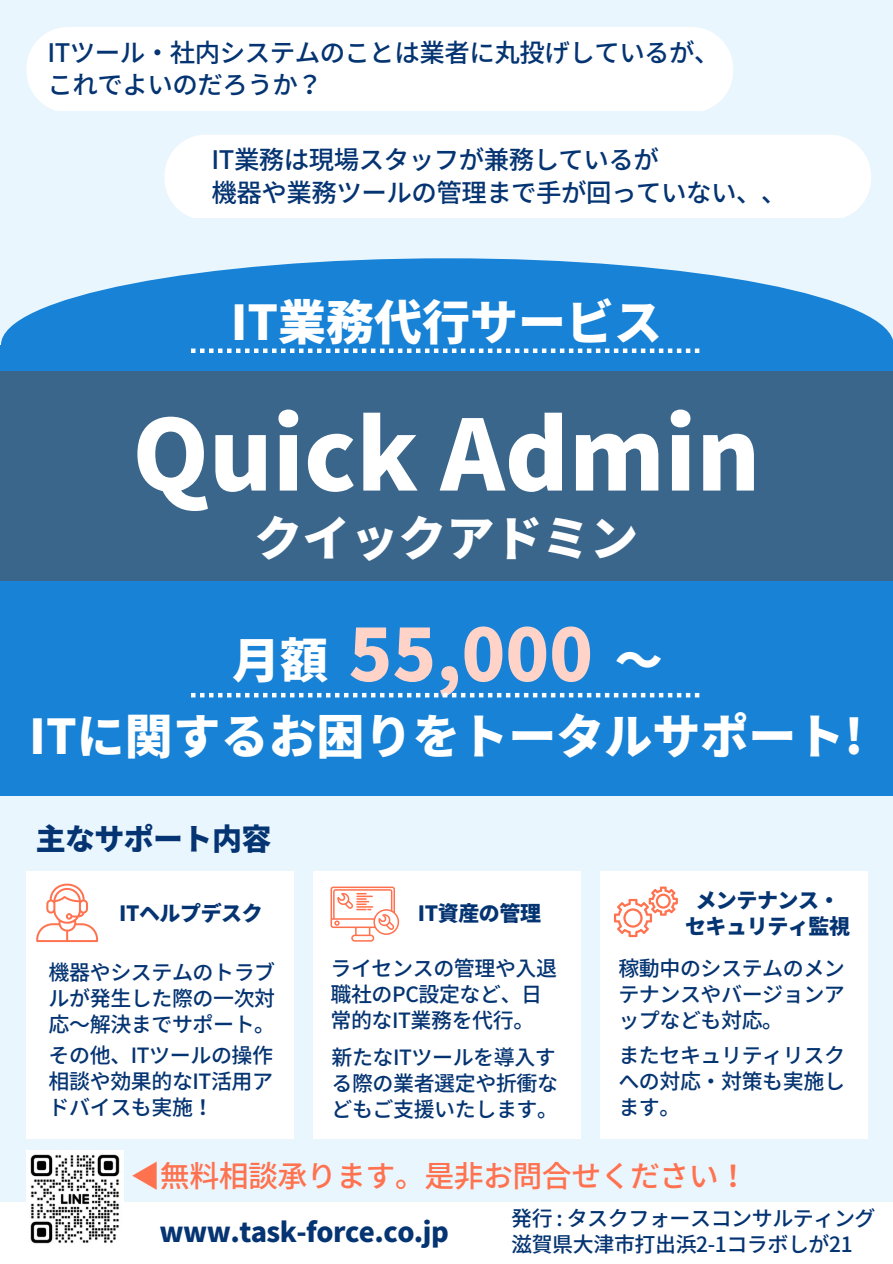
<style>
.page{position:relative;width:893px;height:1264px;background:#fff}
.page>*{position:absolute;margin:0;border:0;box-sizing:border-box;transform-origin:0 0}
.t1{font:900 97.35px "Noto Sans JP";color:#fff}
.t2{font:800 72px "Source Han Sans JP";color:#ffd3c8}
.t3{font:800 48px "Source Han Sans JP";color:#fff}
.t4{font:900 48px "Noto Sans JP";color:#fff}
.t5{font:500 30px "Gen Shin Gothic";letter-spacing:-.02em;color:#ff724f}
.t6{font:800 30px "Gen Shin Gothic";letter-spacing:-.02em;color:#053472}
.t7{font:800 27px "Gen Shin Gothic";letter-spacing:-.02em;color:#053472}
.t8{font:500 25.5px/32.5px "Gen Shin Gothic";letter-spacing:-.02em;color:#053472}
.t9{font:500 21px/25.8px "Gen Shin Gothic";letter-spacing:-.02em;color:#053472;text-align:justify}
.t10{font:800 21px/25.8px "Gen Shin Gothic";letter-spacing:-.02em;color:#053472;text-align:center}
.s1{font-size:48px;color:#fff}
</style>
<div class="page">
<div style="left:0;top:0;width:892px;height:413px;background:#eaf6fe"></div>
<svg style="left:1px;top:258px;width:891px;height:87px;fill:#1782d6"></svg>
<div style="left:0;top:345px;width:892px;height:451px;background:#1782d6"></div>
<svg style="left:191px;top:348px;width:508px;height:5px"></svg>
<svg style="left:191px;top:693px;width:508px;height:4px"></svg>
<div style="left:0;top:796px;width:892px;height:405px;background:#eaf6fe"></div>
<div style="left:27px;top:27px;width:706px;height:84px;background:#fff"></div>
<div style="left:0;top:371px;width:892px;height:209px;background:#3a668c"></div>
<div style="left:26px;top:871px;width:268px;height:267px;background:#fff"></div>
<svg style="left:36px;top:883px;width:62px;height:59px"></svg>
<div style="left:313px;top:871px;width:268px;height:267px;background:#fff"></div>
<div style="left:600px;top:871px;width:268px;height:267px;background:#fff"></div>
<svg style="left:330px;top:886px;width:69px;height:55px"></svg>
<svg style="left:614px;top:886px;width:63px;height:51px"></svg>
<div style="left:165px;top:135px;width:706px;height:83px;background:#fff"></div>
<img style="left:26px;top:1150px;width:97px;height:94px">
<p class="t8" style="left:48px;top:36px;width:673px">ITツール・社内システムのことは業者に丸投げしているが、これでよいのだろうか？</p>
<p class="t8" style="left:212px;top:143px;width:576px">IT業務は現場スタッフが兼務しているが<br>機器や業務ツールの管理まで手が回っていない、、</p>
<h3 class="t3" style="left:231px;top:284px;width:433px">IT業務代行サービス</h3>
<h1 class="t1" style="left:132px;top:377px;width:629px">Quick Admin</h1>
<h3 class="t4" style="left:254px;top:500px;width:385px">クイックアドミン</h3>
<h2 class="t2" style="left:232px;top:597px;width:432px"><span class="s1">月額</span> 55,000 <span class="s1">〜</span></h2>
<h3 class="t3" style="left:29px;top:698px;width:835px">ITに関するお困りをトータルサポート!</h3>
<h3 class="t6" style="left:36px;top:817px;width:237px">主なサポート内容</h3>
<p class="t10" style="left:119px;top:900px;width:145px">ITヘルプデスク</p>
<p class="t9" style="left:49px;top:959px;width:228px">機器やシステムのトラブルが発生した際の一次対応〜解決までサポート。</p>
<p class="t10" style="left:418px;top:900px;width:125px">IT資産の管理</p>
<p class="t9" style="left:330px;top:955px;width:228px;text-align:left">ライセンスの管理や入退職社のPC設定など、日常的なIT業務を代行。</p>
<p class="t10" style="left:685px;top:887px;width:166px">メンテナンス・セキュリティ監視</p>
<p class="t9" style="left:618px;top:955px;width:228px">稼動中のシステムのメンテナンスやバージョンアップなども対応。</p>
<p class="t9" style="left:49px;top:1042px;width:226px">その他、ITツールの操作相談や効果的なIT活用アドバイスも実施！</p>
<p class="t9" style="left:331px;top:1044px;width:228px">新たなITツールを導入する際の業者選定や折衝などもご支援いたします。</p>
<p class="t9" style="left:618px;top:1042px;width:228px">またセキュリティリスクへの対応・対策も実施します。</p>
<h3 class="t5" style="left:131px;top:1154px;width:619px">◀︎無料相談承ります。是非お問合せください！</h3>
<p class="t7" style="left:159px;top:1212px;width:291px">www.task-force.co.jp</p>
<p class="t9" style="left:511px;top:1205px;width:366px">発行 : タスクフォースコンサルティング滋賀県大津市打出浜2-1コラボしが21</p>
</div>
